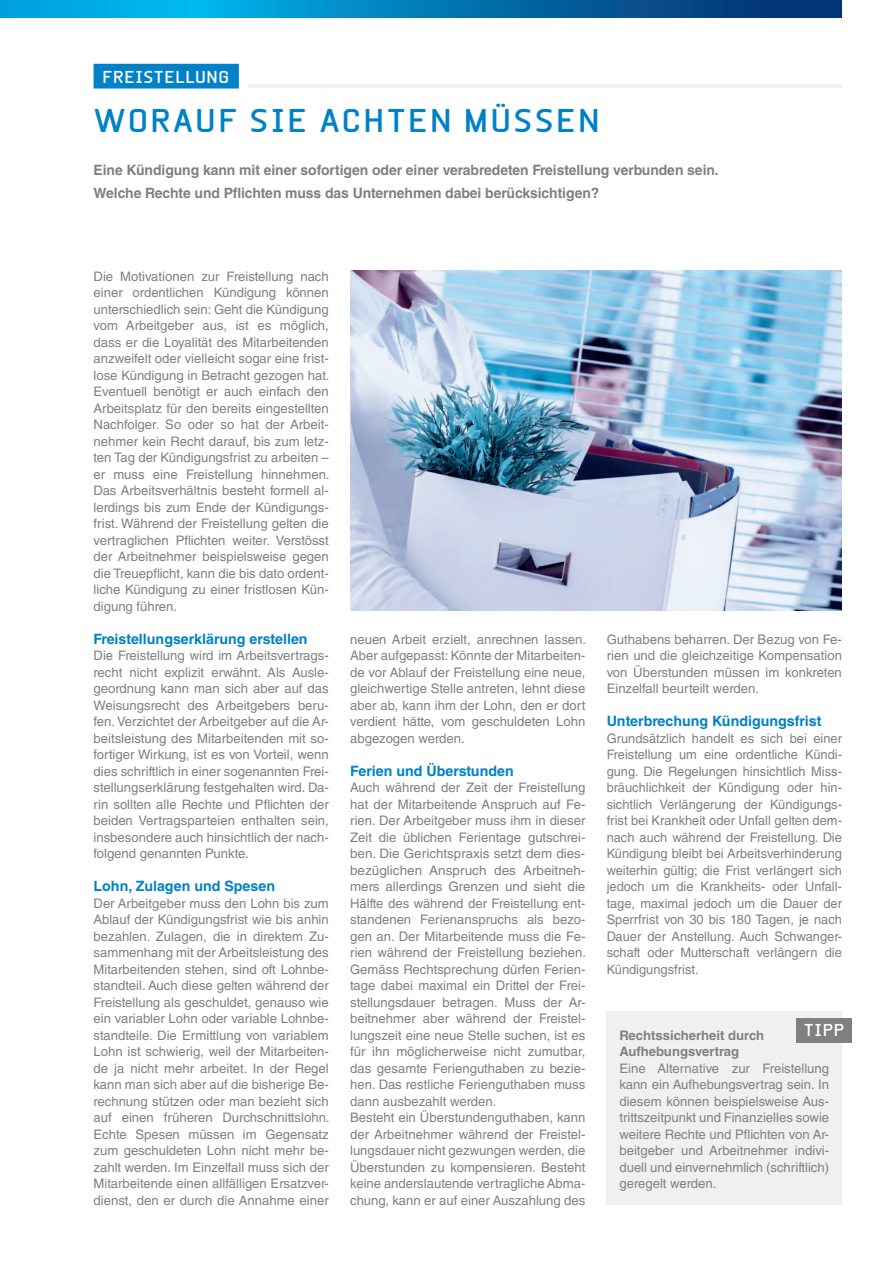
<style>
.page{position:relative;width:893px;height:1263px;background:#fff}
.page>*{position:absolute;margin:0;border:0;box-sizing:border-box;transform-origin:0 0}
.t1{font:700 31.5px "Beta Sans";letter-spacing:.075em;color:#0081c8}
.t2{font:700 16.5px "Beta Sans";letter-spacing:.04em;color:#fff}
.t3{font:700 14.25px/22.5px "Helvetica LT Std";letter-spacing:-.005em;color:#808083}
.t4{font:700 14.25px "Helvetica LT Std";color:#0081c8}
.t5{font:13.2px/16.5px "Helvetica LT Std";color:#808083;text-align:justify}
.t6{font:700 13.2px/16.5px "Helvetica LT Std";color:#808083}
</style>
<div class="page">
<svg style="left:0;top:0;width:842px;height:17px;background:#0179b5"></svg>
<div style="left:94px;top:64px;width:145px;height:25px;background:#0081c8"></div>
<hr style="left:248px;top:84px;width:593px;height:4px;background:#f0f0f1">
<div style="left:607px;top:1011px;width:235px;height:194px;background:#f0f0f1"></div>
<div style="left:796px;top:1018px;width:56px;height:24px;background:#808083"></div>
<img style="left:350px;top:270px;width:492px;height:340px">
<p class="t2" style="left:102px;top:67px;width:128px">FREISTELLUNG</p>
<h1 class="t1" style="left:94px;top:102px;width:508px">WORAUF SIE ACHTEN MÜSSEN</h1>
<p class="t3" style="left:94px;top:159px;width:627px">Eine Kündigung kann mit einer sofortigen oder einer verabredeten Freistellung verbunden sein.<br>Welche Rechte und Pflichten muss das Unternehmen dabei berücksichtigen?</p>
<p class="t5" style="left:94px;top:268px;width:238px">Die Motivationen zur Freistellung nach einer ordentlichen Kündigung können unterschiedlich sein: Geht die Kündigung vom Arbeitgeber aus, ist es möglich, dass er die Loyalität des Mitarbeitenden anzweifelt oder vielleicht sogar eine frist&shy;lose Kündigung in Betracht gezogen hat.<br>Eventuell benötigt er auch einfach den Arbeitsplatz für den bereits eingestellten Nachfolger. So oder so hat der Arbeit&shy;nehmer kein Recht darauf, bis zum letz&shy;ten Tag der Kündigungsfrist zu arbeiten – er muss eine Freistellung hinnehmen.<br>Das Arbeitsverhältnis besteht formell al&shy;lerdings bis zum Ende der Kündigungs&shy;frist. Während der Freistellung gelten die vertraglichen Pflichten weiter. Verstösst der Arbeitnehmer beispielsweise gegen die Treuepflicht, kann die bis dato ordent&shy;liche Kündigung zu einer fristlosen Kün&shy;digung führen.</p>
<p class="t4" style="left:94px;top:630px;width:216px">Freistellungserklärung erstellen</p>
<p class="t5" style="left:94px;top:647px;width:237px">Die Freistellung wird im Arbeitsvertrags&shy;recht nicht explizit erwähnt. Als Ausle&shy;geordnung kann man sich aber auf das Weisungsrecht des Arbeitgebers beru&shy;fen. Verzichtet der Arbeitgeber auf die Ar&shy;beitsleistung des Mitarbeitenden mit so&shy;fortiger Wirkung, ist es von Vorteil, wenn dies schriftlich in einer sogenannten Frei&shy;stellungserklärung festgehalten wird. Da&shy;rin sollten alle Rechte und Pflichten der beiden Vertragsparteien enthalten sein, insbesondere auch hinsichtlich der nach&shy;folgend genannten Punkte.</p>
<p class="t4" style="left:94px;top:877px;width:183px">Lohn, Zulagen und Spesen</p>
<p class="t5" style="left:94px;top:895px;width:238px">Der Arbeitgeber muss den Lohn bis zum Ablauf der Kündigungsfrist wie bis anhin bezahlen. Zulagen, die in direktem Zu&shy;sammenhang mit der Arbeitsleistung des Mitarbeitenden stehen, sind oft Lohnbe&shy;standteil. Auch diese gelten während der Freistellung als geschuldet, genauso wie ein variabler Lohn oder variable Lohnbe&shy;standteile. Die Ermittlung von variablem Lohn ist schwierig, weil der Mitarbeiten&shy;de ja nicht mehr arbeitet. In der Regel kann man sich aber auf die bisherige Be&shy;rechnung stützen oder man bezieht sich auf einen früheren Durchschnittslohn.<br>Echte Spesen müssen im Gegensatz zum geschuldeten Lohn nicht mehr be&shy;zahlt werden. Im Einzelfall muss sich der Mitarbeitende einen allfälligen Ersatzver&shy;dienst, den er durch die Annahme einer</p>
<p class="t5" style="left:350px;top:631px;width:238px">neuen Arbeit erzielt, anrechnen lassen.<br>Aber aufgepasst: Könnte der Mitarbeiten&shy;de vor Ablauf der Freistellung eine neue, gleichwertige Stelle antreten, lehnt diese aber ab, kann ihm der Lohn, den er dort verdient hätte, vom geschuldeten Lohn abgezogen werden.</p>
<p class="t4" style="left:350px;top:762px;width:165px">Ferien und Überstunden</p>
<p class="t5" style="left:350px;top:779px;width:238px;text-align:left">Auch während der Zeit der Freistellung hat der Mitarbeitende Anspruch auf Fe&shy;rien. Der Arbeitgeber muss ihm in dieser Zeit die üblichen Ferientage gutschrei&shy;ben. Die Gerichtspraxis setzt dem dies&shy;bezüglichen Anspruch des Arbeitneh&shy;mers allerdings Grenzen und sieht die Hälfte des während der Freistellung ent&shy;standenen Ferienanspruchs als bezo&shy;gen an. Der Mitarbeitende muss die Fe&shy;rien während der Freistellung beziehen.<br>Gemäss Rechtsprechung dürfen Ferien&shy;tage dabei maximal ein Drittel der Frei&shy;stellungsdauer betragen. Muss der Ar&shy;beitnehmer aber während der Freistel&shy;lungszeit eine neue Stelle suchen, ist es für ihn möglicherweise nicht zumutbar, das gesamte Ferienguthaben zu bezie&shy;hen. Das restliche Ferienguthaben muss dann ausbezahlt werden.<br>Besteht ein Überstundenguthaben, kann der Arbeitnehmer während der Freistel&shy;lungsdauer nicht gezwungen werden, die Überstunden zu kompensieren. Besteht keine anderslautende vertragliche Abma&shy;chung, kann er auf einer Auszahlung des</p>
<p class="t5" style="left:607px;top:631px;width:237px">Guthabens beharren. Der Bezug von Fe&shy;rien und die gleichzeitige Kompensation von Überstunden müssen im konkreten Einzelfall beurteilt werden.</p>
<p class="t4" style="left:607px;top:712px;width:216px">Unterbrechung Kündigungsfrist</p>
<p class="t5" style="left:607px;top:730px;width:237px">Grundsätzlich handelt es sich bei einer Freistellung um eine ordentliche Kündi&shy;gung. Die Regelungen hinsichtlich Miss&shy;bräuchlichkeit der Kündigung oder hin&shy;sichtlich Verlängerung der Kündigungs&shy;frist bei Krankheit oder Unfall gelten dem&shy;nach auch während der Freistellung. Die Kündigung bleibt bei Arbeitsverhinderung weiterhin gültig; die Frist verlängert sich jedoch um die Krankheits- oder Unfall&shy;tage, maximal jedoch um die Dauer der Sperrfrist von 30 bis 180 Tagen, je nach Dauer der Anstellung. Auch Schwanger&shy;schaft oder Mutterschaft verlängern die Kündigungsfrist.</p>
<p class="t2" style="left:804px;top:1020px;width:42px">TIPP</p>
<p class="t6" style="left:619px;top:1026px;width:146px">Rechtssicherheit durch<br>Aufhebungsvertrag</p>
<p class="t5" style="left:619px;top:1060px;width:211px">Eine Alternative zur Freistellung kann ein Aufhebungsvertrag sein. In diesem können beispielsweise Aus&shy;trittszeitpunkt und Finanzielles sowie weitere Rechte und Pflichten von Ar&shy;beitgeber und Arbeitnehmer indivi&shy;duell und einvernehmlich (schriftlich) geregelt werden.</p>
</div>
